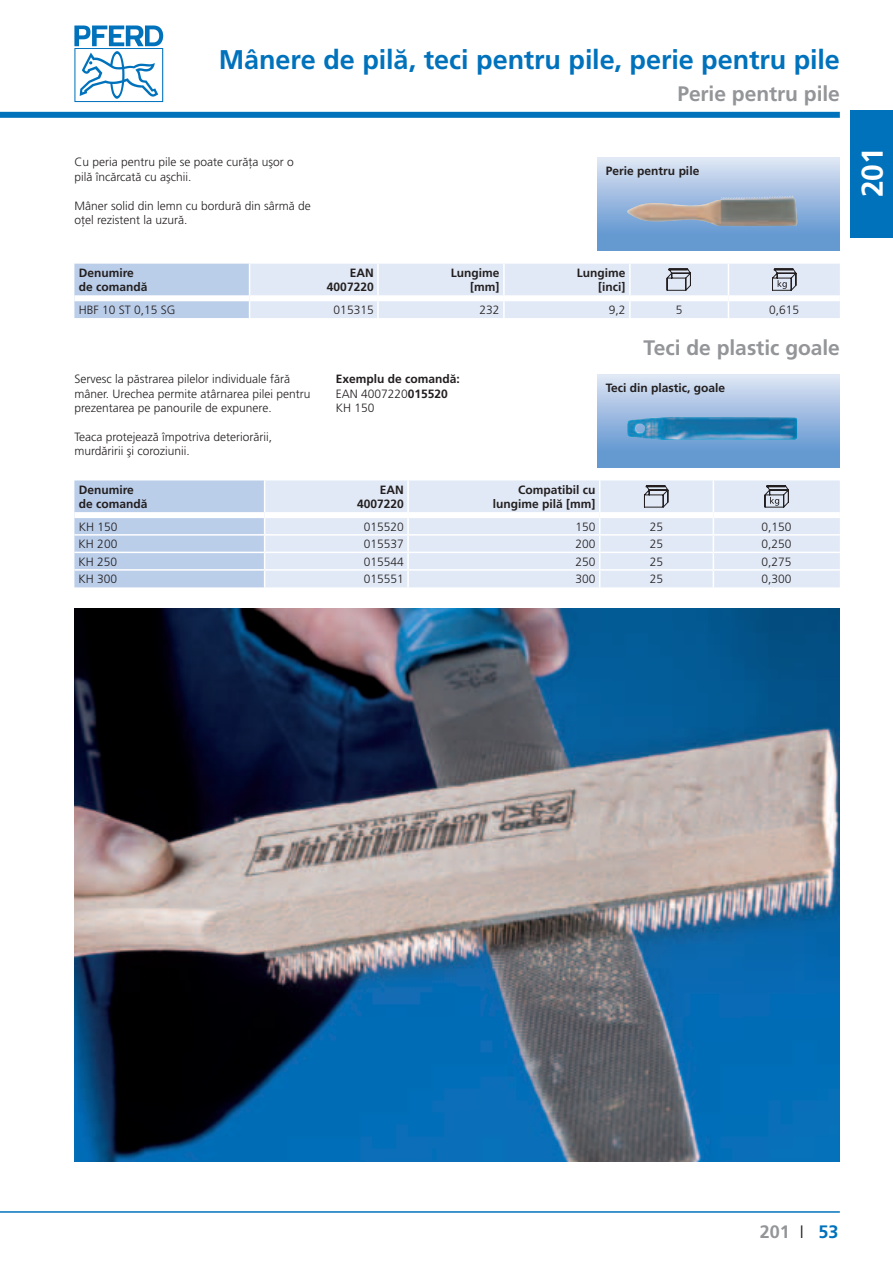
<style>
.page{position:relative;width:893px;height:1263px;background:#fff}
.page>*{position:absolute;margin:0;border:0;box-sizing:border-box;transform-origin:0 0}
.t1{font:700 30px "Frutiger";color:#fff}
.t2{font:700 27px "Frutiger LT Pro";letter-spacing:-.005em;color:#0072bc}
.t3{font:700 21px "Frutiger LT Pro";letter-spacing:-.005em;color:#939598}
.t4{font:700 18px "Frutiger";color:#939598}
.t5{font:700 18px "Frutiger LT Pro";color:#0072bc}
.t6{font:300 12px/14.4px "Frutiger LT Pro";color:#231f20}
.t7{font:700 12px/14.4px "Frutiger LT Pro";color:#231f20;text-align:right}
.s1{font-weight:300}
.s2{font-weight:300;color:#231f20}
</style>
<div class="page">
<svg style="left:74px;top:26px;width:89px;height:76px"></svg>
<div style="left:850px;top:111px;width:43px;height:127px;background:#0072bc"></div>
<div style="left:0;top:112px;width:840px;height:6px;background:#0072bc"></div>
<hr style="left:0;top:1211px;width:840px;height:2px;background:#0072bc">
<svg style="left:597px;top:157px;width:243px;height:94px;background:#9bb3d1"></svg>
<img style="left:776px;top:196px;width:17px;height:3px">
<svg style="left:74px;top:264px;width:766px;height:54px;background:#dae3f2"></svg>
<svg style="left:597px;top:374px;width:243px;height:94px;background:#9abae0"></svg>
<img style="left:627px;top:417px;width:170px;height:23px">
<div style="left:265px;top:480px;width:575px;height:107px;background:#e1e9f6"></div>
<hr style="left:407px;top:480px;width:2px;height:32px;background:#fff">
<hr style="left:599px;top:480px;width:1px;height:32px;background:#fff">
<hr style="left:713px;top:480px;width:1px;height:32px;background:#fff">
<hr style="left:265px;top:534px;width:143px;height:2px;background:#fff">
<hr style="left:408px;top:534px;width:192px;height:2px;background:#fff">
<hr style="left:600px;top:534px;width:113px;height:2px;background:#fff">
<hr style="left:713px;top:534px;width:127px;height:2px;background:#fff">
<hr style="left:265px;top:552px;width:143px;height:1px;background:#fff">
<hr style="left:408px;top:552px;width:192px;height:1px;background:#fff">
<hr style="left:600px;top:552px;width:113px;height:1px;background:#fff">
<hr style="left:713px;top:552px;width:127px;height:1px;background:#fff">
<hr style="left:265px;top:569px;width:143px;height:2px;background:#fff">
<svg style="left:74px;top:480px;width:191px;height:107px;background:#bdcfea"></svg>
<hr style="left:408px;top:569px;width:192px;height:2px;background:#fff">
<svg style="left:407px;top:518px;width:2px;height:69px"></svg>
<hr style="left:600px;top:569px;width:113px;height:2px;background:#fff">
<svg style="left:599px;top:518px;width:1px;height:69px"></svg>
<hr style="left:713px;top:569px;width:127px;height:2px;background:#fff">
<svg style="left:713px;top:518px;width:1px;height:69px"></svg>
<div style="left:74px;top:512px;width:191px;height:6px;background:#fff"></div>
<div style="left:265px;top:512px;width:143px;height:6px;background:#fff"></div>
<div style="left:408px;top:512px;width:192px;height:6px;background:#fff"></div>
<div style="left:600px;top:512px;width:113px;height:6px;background:#fff"></div>
<div style="left:713px;top:512px;width:127px;height:6px;background:#fff"></div>
<svg style="left:644px;top:485px;width:25px;height:23px"></svg>
<svg style="left:764px;top:485px;width:25px;height:23px"></svg>
<img style="left:74px;top:609px;width:766px;height:552px">
<h2 class="t2" style="left:219px;top:44px;width:622px">Mânere de pilă, teci pentru pile, perie pentru pile</h2>
<h3 class="t3" style="left:677px;top:81px;width:164px">Perie pentru pile</h3>
<p class="t6" style="left:74px;top:155px;width:221px">Cu peria pentru pile se poate curăţa uşor o pilă încărcată cu aşchii.</p>
<p class="t6" style="left:74px;top:198px;width:238px">Mâner solid din lemn cu bordură din sârmă de oţel rezistent la uzură.</p>
<p class="t7" style="left:606px;top:164px;width:95px">Perie pentru pile</p>
<p class="t7" style="left:79px;top:266px;width:70px;text-align:left">Denumire de comandă</p>
<p class="t7" style="left:327px;top:266px;width:48px">EAN<br>4007220</p>
<p class="t7" style="left:451px;top:266px;width:50px">Lungime [mm]</p>
<p class="t7" style="left:577px;top:266px;width:50px">Lungime [inci]</p>
<p class="t6" style="left:79px;top:302px;width:98px">HBF 10 ST 0,15 SG</p>
<p class="t6" style="left:334px;top:302px;width:42px">015315</p>
<p class="t6" style="left:480px;top:302px;width:22px">232</p>
<p class="t6" style="left:609px;top:302px;width:18px">9,2</p>
<p class="t6" style="left:676px;top:302px;width:8px">5</p>
<p class="t6" style="left:769px;top:302px;width:32px">0,615</p>
<p class="t6" style="left:74px;top:372px;width:238px">Servesc la păstrarea pilelor individuale fără mâner. Urechea permite atârnarea pilei pentru prezentarea pe panourile de expunere.</p>
<p class="t6" style="left:74px;top:429px;width:199px">Teaca protejează împotriva deteriorării, murdăririi şi coroziunii.</p>
<h3 class="t3" style="left:643px;top:335px;width:198px">Teci de plastic goale</h3>
<p class="t7" style="left:336px;top:372px;width:126px;text-align:left">Exemplu de comandă:<br><span class="s1">EAN 4007220</span>015520<br><span class="s1">KH 150</span></p>
<p class="t7" style="left:606px;top:380px;width:121px">Teci din plastic, goale</p>
<p class="t7" style="left:79px;top:482px;width:70px;text-align:left">Denumire de comandă</p>
<p class="t7" style="left:357px;top:482px;width:48px">EAN<br>4007220</p>
<p class="t7" style="left:493px;top:482px;width:104px">Compatibil cu lungime pilă [mm]</p>
<p class="t6" style="left:79px;top:519px;width:40px">KH 150</p>
<p class="t6" style="left:364px;top:519px;width:42px">015520</p>
<p class="t6" style="left:575px;top:519px;width:22px">150</p>
<p class="t6" style="left:650px;top:519px;width:15px">25</p>
<p class="t6" style="left:762px;top:519px;width:32px">0,150</p>
<p class="t6" style="left:79px;top:537px;width:40px">KH 200</p>
<p class="t6" style="left:364px;top:537px;width:42px">015537</p>
<p class="t6" style="left:575px;top:537px;width:22px">200</p>
<p class="t6" style="left:650px;top:537px;width:15px">25</p>
<p class="t6" style="left:762px;top:537px;width:32px">0,250</p>
<p class="t6" style="left:79px;top:554px;width:40px">KH 250</p>
<p class="t6" style="left:364px;top:554px;width:42px">015544</p>
<p class="t6" style="left:575px;top:554px;width:22px">250</p>
<p class="t6" style="left:650px;top:554px;width:15px">25</p>
<p class="t6" style="left:762px;top:554px;width:32px">0,275</p>
<p class="t6" style="left:79px;top:572px;width:40px">KH 300</p>
<p class="t6" style="left:364px;top:572px;width:42px">015551</p>
<p class="t6" style="left:575px;top:572px;width:22px">300</p>
<p class="t6" style="left:650px;top:572px;width:15px">25</p>
<p class="t6" style="left:761px;top:572px;width:32px">0,300</p>
<h1 class="t1" style="left:855px;top:197px;width:52px;rotate:-90deg">201</h1>
<h3 class="t4" style="left:760px;top:1221px;width:46px">201 <span class="s2">I</span></h3>
<h3 class="t5" style="left:819px;top:1221px;width:21px">53</h3>
</div>
